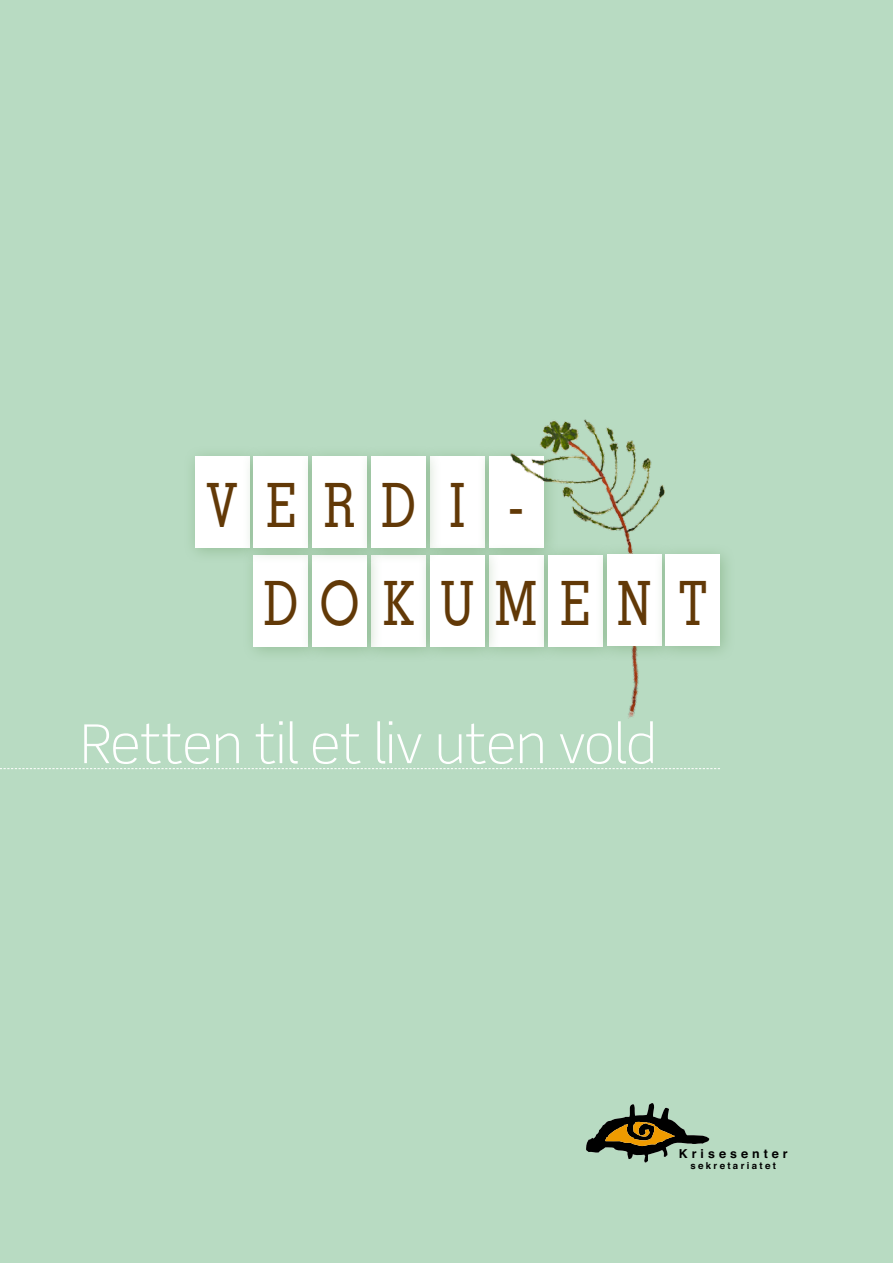
<style>
.page{position:relative;width:893px;height:1263px;background:#b8dbc2}
.page>*{position:absolute;margin:0;border:0;box-sizing:border-box;transform-origin:0 0}
.t1{font:500 61.05px/98.2px "Memphis";letter-spacing:.49em;color:#623907;scale:.78 1}
.t2{font:300 53.7px "Scene";color:#fff}
.t3{font:700 12.45px "Helvetica";letter-spacing:.33em;color:#000}
.t4{font:700 9.6px "Helvetica";letter-spacing:.25em;color:#000}
</style>
<div class="page">
<div style="left:418px;top:444px;width:83px;height:120px;background:#548a4a;opacity:.35"></div>
<div style="left:430px;top:457px;width:55px;height:91px;background:#fff"></div>
<div style="left:183px;top:444px;width:82px;height:120px;background:#548a4a;opacity:.35"></div>
<div style="left:195px;top:457px;width:54px;height:91px;background:#fff"></div>
<div style="left:242px;top:543px;width:82px;height:120px;background:#548a4a;opacity:.35"></div>
<div style="left:254px;top:555px;width:54px;height:91px;background:#fff"></div>
<div style="left:359px;top:543px;width:83px;height:120px;background:#548a4a;opacity:.35"></div>
<div style="left:371px;top:555px;width:55px;height:91px;background:#fff"></div>
<div style="left:301px;top:543px;width:82px;height:120px;background:#548a4a;opacity:.35"></div>
<div style="left:313px;top:555px;width:54px;height:91px;background:#fff"></div>
<div style="left:418px;top:543px;width:83px;height:120px;background:#548a4a;opacity:.35"></div>
<div style="left:430px;top:555px;width:55px;height:91px;background:#fff"></div>
<div style="left:242px;top:444px;width:82px;height:120px;background:#548a4a;opacity:.35"></div>
<div style="left:254px;top:457px;width:54px;height:91px;background:#fff"></div>
<div style="left:300px;top:444px;width:83px;height:120px;background:#548a4a;opacity:.35"></div>
<div style="left:313px;top:457px;width:54px;height:91px;background:#fff"></div>
<div style="left:359px;top:444px;width:83px;height:120px;background:#548a4a;opacity:.35"></div>
<div style="left:371px;top:457px;width:55px;height:91px;background:#fff"></div>
<img style="left:476px;top:419px;width:189px;height:146px">
<svg style="left:586px;top:1103px;width:123px;height:59px"></svg>
<svg style="left:0;top:768px;width:720px;height:1px"></svg>
<img style="left:501px;top:510px;width:164px;height:209px">
<div style="left:595px;top:543px;width:83px;height:119px;background:#548a4a;opacity:.35"></div>
<div style="left:607px;top:555px;width:54px;height:91px;background:#fff"></div>
<div style="left:653px;top:543px;width:83px;height:119px;background:#548a4a;opacity:.35"></div>
<div style="left:666px;top:555px;width:54px;height:91px;background:#fff"></div>
<p class="t1" style="left:206px;top:455px;width:42px">V</p>
<p class="t1" style="left:264px;top:455px;width:419px;text-indent:186px">I -<br>DOKUME</p>
<p class="t1" style="left:266px;top:455px;width:193px">ERD</p>
<p class="t1" style="left:617px;top:553px;width:117px">N T</p>
<p class="t2" style="left:81px;top:711px;width:577px">Retten til et liv uten vold</p>
<p class="t3" style="left:679px;top:1143px;width:110px">Krisesenter</p>
<p class="t4" style="left:690px;top:1158px;width:87px">sekretariatet</p>
</div>
